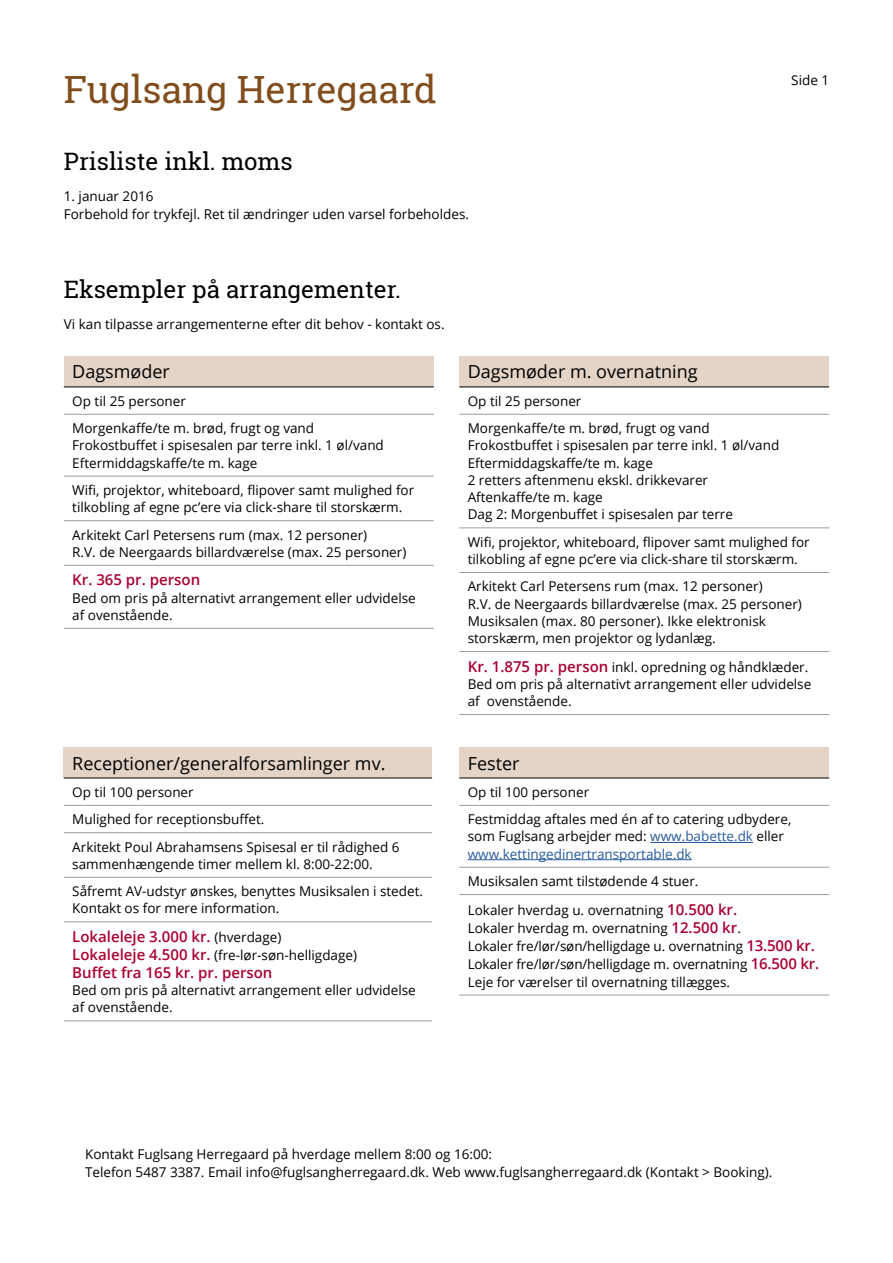
<style>
.page{position:relative;width:893px;height:1263px;background:#fff}
.page>*{position:absolute;margin:0;border:0;box-sizing:border-box;transform-origin:0 0}
.t1{font:37.5px "Roboto Slab";color:#814d1d}
.t2{font:24px "Roboto Slab";color:#000}
.t3{font:18px "Open Sans";color:#000}
.t4{font:600 15px "Open Sans";color:#a90132}
.t5{font:13.5px/17.2px "Open Sans";color:#000}
.t6{font:13.5px/17.2px "Open Sans";color:#275b9b}
.s1{font-weight:400;font-size:13.5px;color:#000}
.s2{font-weight:600;font-size:15px;color:#a90132}
.s3{color:#000}
</style>
<div class="page">
<div style="left:64px;top:356px;width:370px;height:31px;background:#e3d4c7"></div>
<hr style="left:64px;top:414px;width:370px;height:1px;background:#9d9d9c">
<hr style="left:64px;top:476px;width:370px;height:1px;background:#9d9d9c">
<hr style="left:64px;top:520px;width:370px;height:1px;background:#9d9d9c">
<hr style="left:64px;top:565px;width:370px;height:1px;background:#9d9d9c">
<hr style="left:64px;top:628px;width:370px;height:1px;background:#9d9d9c">
<hr style="left:64px;top:387px;width:370px;height:1px;background:#000">
<div style="left:64px;top:747px;width:368px;height:31px;background:#e3d4c7"></div>
<hr style="left:64px;top:805px;width:368px;height:1px;background:#9d9d9c">
<hr style="left:64px;top:832px;width:368px;height:1px;background:#9d9d9c">
<hr style="left:64px;top:877px;width:368px;height:1px;background:#9d9d9c">
<hr style="left:64px;top:922px;width:368px;height:1px;background:#9d9d9c">
<hr style="left:64px;top:1021px;width:368px;height:1px;background:#9d9d9c">
<hr style="left:64px;top:778px;width:368px;height:1px;background:#000">
<div style="left:459px;top:356px;width:370px;height:31px;background:#e3d4c7"></div>
<hr style="left:459px;top:414px;width:370px;height:1px;background:#9d9d9c">
<hr style="left:459px;top:528px;width:370px;height:1px;background:#9d9d9c">
<hr style="left:459px;top:572px;width:370px;height:1px;background:#9d9d9c">
<hr style="left:459px;top:651px;width:370px;height:1px;background:#9d9d9c">
<hr style="left:459px;top:714px;width:370px;height:1px;background:#9d9d9c">
<hr style="left:459px;top:387px;width:370px;height:1px;background:#000">
<div style="left:459px;top:747px;width:370px;height:31px;background:#e3d4c7"></div>
<hr style="left:459px;top:805px;width:370px;height:1px;background:#9d9d9c">
<hr style="left:459px;top:867px;width:370px;height:1px;background:#9d9d9c">
<hr style="left:459px;top:894px;width:370px;height:1px;background:#9d9d9c">
<hr style="left:459px;top:995px;width:370px;height:1px;background:#9d9d9c">
<hr style="left:459px;top:778px;width:370px;height:1px;background:#000">
<hr style="left:650px;top:842px;width:103px;height:1px;background:#275b9b">
<hr style="left:468px;top:859px;width:224px;height:1px;background:#275b9b">
<h1 class="t1" style="left:64px;top:64px;width:374px">Fuglsang Herregaard</h1>
<h2 class="t2" style="left:64px;top:145px;width:230px">Prisliste inkl. moms</h2>
<p class="t5" style="left:64px;top:187px;width:407px;line-height:18px">1. januar 2016<br>Forbehold for trykfejl. Ret til ændringer uden varsel forbeholdes.</p>
<h2 class="t2" style="left:64px;top:273px;width:339px">Eksempler på arrangementer.</h2>
<p class="t5" style="left:64px;top:315px;width:382px">Vi kan tilpasse arrangementerne efter dit behov - kontakt os.</p>
<p class="t5" style="left:791px;top:71px;width:39px">Side 1</p>
<h3 class="t3" style="left:72px;top:360px;width:99px">Dagsmøder</h3>
<p class="t5" style="left:72px;top:387px;width:243px;line-height:27.3px">Op til 25 personer<br>Morgenkaffe/te m. brød, frugt og vand</p>
<p class="t5" style="left:72px;top:436px;width:313px">Frokostbuffet i spisesalen par terre inkl. 1 øl/vand<br>Eftermiddagskaffe/te m. kage</p>
<p class="t5" style="left:72px;top:481px;width:343px">Wifi, projektor, whiteboard, flipover samt mulighed for tilkobling af egne pc’ere via click-share til storskærm.</p>
<p class="t5" style="left:72px;top:526px;width:336px">Arkitekt Carl Petersens rum (max. 12 personer)<br>R.V. de Neergaards billardværelse (max. 25 personer)</p>
<p class="t4" style="left:72px;top:569px;width:129px">Kr. 365 pr. person</p>
<p class="t5" style="left:72px;top:589px;width:345px">Bed om pris på alternativt arrangement eller udvidelse af ovenstående.</p>
<h3 class="t3" style="left:72px;top:751px;width:315px">Receptioner/generalforsamlinger mv.</h3>
<p class="t5" style="left:72px;top:778px;width:329px;line-height:27.3px">Op til 100 personer<br>Mulighed for receptionsbuffet.<br>Arkitekt Poul Abrahamsens Spisesal er til rådighed 6</p>
<p class="t5" style="left:72px;top:850px;width:352px;line-height:27.3px">sammenhængende timer mellem kl. 8:00-22:00.<br>Såfremt AV-udstyr ønskes, benyttes Musiksalen i stedet.</p>
<p class="t5" style="left:72px;top:899px;width:209px">Kontakt os for mere information.</p>
<p class="t4" style="left:72px;top:926px;width:211px">Lokaleleje 3.000 kr. <span class="s1">(hverdage)</span></p>
<p class="t5" style="left:72px;top:946px;width:286px"><span class="s2">Lokaleleje 4.500 kr.</span> (fre-lør-søn-helligdage)</p>
<p class="t4" style="left:72px;top:962px;width:202px">Buffet fra 165 kr. pr. person</p>
<p class="t5" style="left:72px;top:981px;width:345px">Bed om pris på alternativt arrangement eller udvidelse af ovenstående.</p>
<h3 class="t3" style="left:468px;top:360px;width:231px">Dagsmøder m. overnatning</h3>
<p class="t5" style="left:468px;top:387px;width:243px;line-height:27.3px">Op til 25 personer<br>Morgenkaffe/te m. brød, frugt og vand</p>
<p class="t5" style="left:468px;top:436px;width:313px">Frokostbuffet i spisesalen par terre inkl. 1 øl/vand Eftermiddagskaffe/te m. kage<br>2 retters aftenmenu ekskl. drikkevarer Aftenkaffe/te m. kage<br>Dag 2: Morgenbuffet i spisesalen par terre</p>
<p class="t5" style="left:468px;top:533px;width:343px">Wifi, projektor, whiteboard, flipover samt mulighed for tilkobling af egne pc’ere via click-share til storskærm.</p>
<p class="t5" style="left:468px;top:577px;width:336px">Arkitekt Carl Petersens rum (max. 12 personer)<br>R.V. de Neergaards billardværelse (max. 25 personer)<br>Musiksalen (max. 80 personer). Ikke elektronisk storskærm, men projektor og lydanlæg.</p>
<p class="t5" style="left:468px;top:658px;width:345px"><span class="s2">Kr. 1.875 pr. person</span> inkl. opredning og håndklæder.<br>Bed om pris på alternativt arrangement eller udvidelse af ovenstående.</p>
<h3 class="t3" style="left:468px;top:751px;width:53px">Fester</h3>
<p class="t5" style="left:468px;top:778px;width:325px;line-height:27.3px">Op til 100 personer<br>Festmiddag aftales med én af to catering udbydere,</p>
<p class="t6" style="left:468px;top:827px;width:318px"><span class="s3">som Fuglsang arbejder med:</span> www.babette.dk <span class="s3">eller </span>www.kettingedinertransportable.dk</p>
<p class="t5" style="left:468px;top:866px;width:271px;line-height:28.5px">Musiksalen samt tilstødende 4 stuer.<br>Lokaler hverdag u. overnatning <span class="s2">10.500 kr.</span></p>
<p class="t5" style="left:468px;top:918px;width:353px;line-height:18px">Lokaler hverdag m. overnatning <span class="s2">12.500 kr</span>.<br>Lokaler fre/lør/søn/helligdage u. overnatning <span class="s2">13.500 kr.<br></span>Lokaler fre/lør/søn/helligdage m. overnatning <span class="s2">16.500 kr.<br></span>Leje for værelser til overnatning tillægges.</p>
<p class="t5" style="left:85px;top:1144px;width:689px;line-height:18px">Kontakt Fuglsang Herregaard på hverdage mellem 8:00 og 16:00:<br>Telefon 5487 3387. Email info@fuglsangherregaard.dk. Web www.fuglsangherregaard.dk (Kontakt &gt; Booking).</p>
</div>
